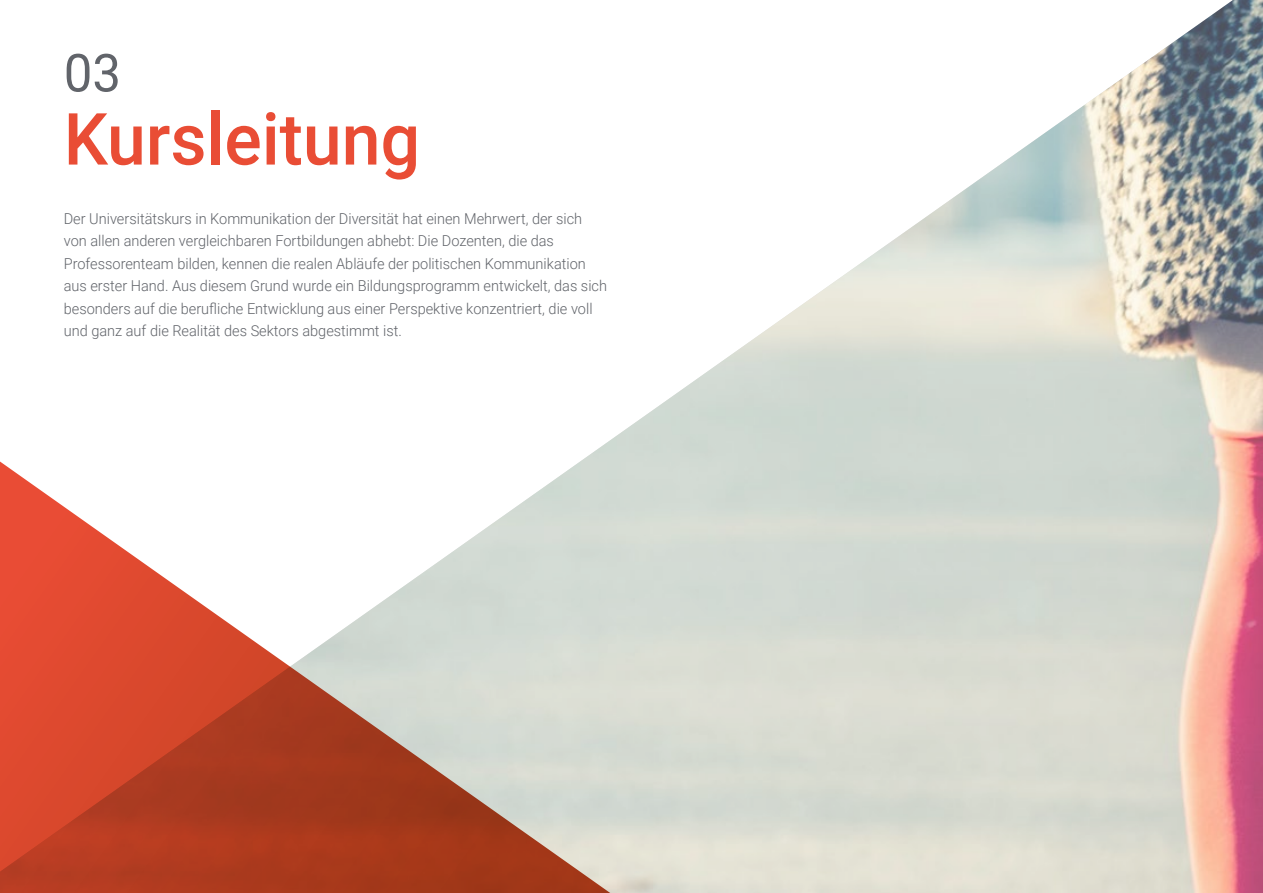
<style>
.page{position:relative;width:1263px;height:893px;background:#fff}
.page>*{position:absolute;margin:0;border:0;box-sizing:border-box;transform-origin:0 0}
.t1{font:500 72px "Roboto";color:#e94d35}
.t2{font:52.5px "Roboto";color:#61646a}
.t3{font:300 15px/22.5px "Roboto";color:#61646a}
</style>
<div class="page">
<img style="left:602px;top:0;width:661px;height:893px">
<svg style="left:0;top:446px;width:640px;height:447px"></svg>
<h2 class="t2" style="left:64px;top:36px;width:59px">03</h2>
<h1 class="t1" style="left:64px;top:89px;width:358px">Kursleitung</h1>
<p class="t3" style="left:64px;top:207px;width:545px">Der Universitätskurs in Kommunikation der Diversität hat einen Mehrwert, der sich von allen anderen vergleichbaren Fortbildungen abhebt: Die Dozenten, die das Professorenteam bilden, kennen die realen Abläufe der politischen Kommunikation aus erster Hand. Aus diesem Grund wurde ein Bildungsprogramm entwickelt, das sich besonders auf die berufliche Entwicklung aus einer Perspektive konzentriert, die voll und ganz auf die Realität des Sektors abgestimmt ist.</p>
</div>
